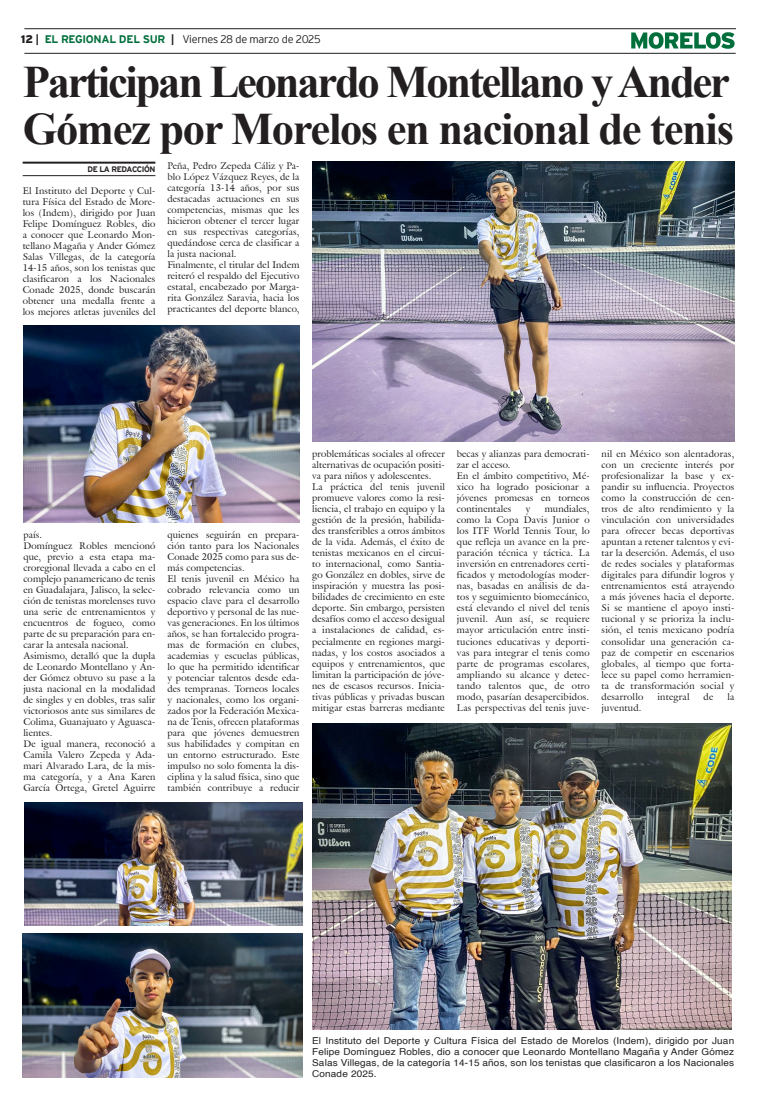
<style>
.page{position:relative;width:757px;height:1106px;background:#fff}
.page>*{position:absolute;margin:0;border:0;box-sizing:border-box;transform-origin:0 0}
.Cabeza_01{font:700 45px/47px "Times New Roman";letter-spacing:-.05em;color:#231f20}
.t1{font:300 11px "Interstate";letter-spacing:-.03em;color:#231f20}
.t2{font:9.5px/11px "Galliard IT Cby BT";letter-spacing:.015em;color:#231f20;text-align:justify}
.Pie_de_foto{font:9.5px/11px "Helvetica";letter-spacing:.015em;color:#231f20;text-align:justify;scale:1.05 1}
.t3{font:700 8px "Interstate";letter-spacing:-.05em;color:#231f20}
.s1{font-weight:900}
.s2{font-weight:700}
.s3{font-weight:700;color:#006f3c}
</style>
<div class="page">
<hr style="left:24px;top:28px;width:712px;height:1px;background:#231f20">
<hr style="left:24px;top:53px;width:712px;height:1px;background:#231f20">
<svg style="left:631px;top:32px;width:103px;height:17px"></svg>
<hr style="left:23px;top:162px;width:132px;height:2px;background:#231f20">
<hr style="left:23px;top:175px;width:132px;height:1px;background:#231f20">
<img style="left:312px;top:161px;width:422px;height:280px">
<img style="left:23px;top:326px;width:276px;height:196px">
<img style="left:312px;top:723px;width:419px;height:307px">
<img style="left:23px;top:933px;width:280px;height:144px">
<img style="left:24px;top:802px;width:279px;height:124px">
<p class="t1" style="left:21px;top:33px;width:301px"><span class="s1">12</span> <span class="s2">|</span> <span class="s3">EL REGIONAL DEL SUR</span> <span class="s2">|</span> Viernes 28 de marzo de 2025</p>
<p class="Cabeza_01" style="left:23px;top:57px;width:713px">Participan Leonardo Montellano y Ander<br>Gómez por Morelos en nacional de tenis</p>
<p class="t3" style="left:87px;top:165px;width:69px">DE LA REDACCIÓN</p>
<p class="t2" style="left:167px;top:160px;width:134px">Peña, Pedro Zepeda Cáliz y Pa&shy;blo López Vázquez Reyes, de la categoría 13-14 años, por sus destacadas actuaciones en sus competencias, mismas que les hicieron obtener el tercer lugar en sus respectivas categorías, quedándose cerca de clasificar a la justa nacional.</p>
<p class="t2" style="left:167px;top:259px;width:134px">Finalmente, el titular del Indem reiteró el respaldo del Ejecutivo estatal, encabezado por Marga&shy;rita González Saravia, hacia los practicantes del deporte blanco,</p>
<p class="t2" style="left:23px;top:185px;width:134px">El Instituto del Deporte y Cul&shy;tura Física del Estado de More&shy;los (Indem), dirigido por Juan Felipe Domínguez Robles, dio a conocer que Leonardo Mon&shy;tellano Magaña y Ander Gómez Salas Villegas, de la categoría 14-15 años, son los tenistas que clasificaron a los Nacionales Conade 2025, donde buscarán obtener una medalla frente a los mejores atletas juveniles del</p>
<p class="t2" style="left:23px;top:529px;width:20px">país.</p>
<p class="t2" style="left:23px;top:540px;width:134px">Domínguez Robles mencionó que, previo a esta etapa ma&shy;croregional llevada a cabo en el complejo panamericano de tenis en Guadalajara, Jalisco, la selec&shy;ción de tenistas morelenses tuvo una serie de entrenamientos y encuentros de fogueo, como parte de su preparación para en&shy;carar la antesala nacional.</p>
<p class="t2" style="left:23px;top:650px;width:134px">Asimismo, detalló que la dupla de Leonardo Montellano y An&shy;der Gómez obtuvo su pase a la justa nacional en la modalidad de singles y en dobles, tras salir victoriosos ante sus similares de Colima, Guanajuato y Aguasca&shy;lientes.</p>
<p class="t2" style="left:23px;top:738px;width:134px">De igual manera, reconoció a Camila Valero Zepeda y Ada&shy;mari Alvarado Lara, de la mis&shy;ma categoría, y a Ana Karen García Ortega, Gretel Aguirre</p>
<p class="t2" style="left:167px;top:529px;width:134px">quienes seguirán en prepara&shy;ción tanto para los Nacionales Conade 2025 como para sus de&shy;más competencias.</p>
<p class="t2" style="left:167px;top:573px;width:134px">El tenis juvenil en México ha cobrado relevancia como un espacio clave para el desarrollo deportivo y personal de las nue&shy;vas generaciones. En los últimos años, se han fortalecido progra&shy;mas de formación en clubes, academias y escuelas públicas, lo que ha permitido identificar y potenciar talentos desde eda&shy;des tempranas. Torneos locales y nacionales, como los organi&shy;zados por la Federación Mexica&shy;na de Tenis, ofrecen plataformas para que jóvenes demuestren sus habilidades y compitan en un entorno estructurado. Este impulso no solo fomenta la dis&shy;ciplina y la salud física, sino que también contribuye a reducir</p>
<p class="t2" style="left:312px;top:448px;width:134px">problemáticas sociales al ofrecer alternativas de ocupación positi&shy;va para niños y adolescentes.</p>
<p class="t2" style="left:312px;top:481px;width:134px">La práctica del tenis juvenil promueve valores como la resi&shy;liencia, el trabajo en equipo y la gestión de la presión, habilida&shy;des transferibles a otros ámbitos de la vida. Además, el éxito de tenistas mexicanos en el circui&shy;to internacional, como Santia&shy;go González en dobles, sirve de inspiración y muestra las posi&shy;bilidades de crecimiento en este deporte. Sin embargo, persisten desafíos como el acceso desigual a instalaciones de calidad, es&shy;pecialmente en regiones margi&shy;nadas, y los costos asociados a equipos y entrenamientos, que limitan la participación de jóve&shy;nes de escasos recursos. Inicia&shy;tivas públicas y privadas buscan mitigar estas barreras mediante</p>
<p class="t2" style="left:457px;top:448px;width:134px">becas y alianzas para democrati&shy;zar el acceso.</p>
<p class="t2" style="left:457px;top:470px;width:134px">En el ámbito competitivo, Mé&shy;xico ha logrado posicionar a jóvenes promesas en torneos continentales</p>
<p class="t2" style="left:457px;top:503px;width:134px;text-indent:88px">mundiales, como la Copa Davis Junior o los ITF World Tennis Tour, lo que refleja un avance en la pre&shy;paración técnica y táctica. La inversión en entrenadores certi&shy;ficados y metodologías moder&shy;nas, basadas en análisis de da&shy;tos y seguimiento biomecánico, está elevando el nivel del tenis juvenil. Aun así, se requiere mayor articulación entre insti&shy;tuciones educativas y deporti&shy;vas para integrar el tenis como parte de programas escolares, ampliando su alcance y detec&shy;tando talentos que, de otro modo, pasarían desapercibidos.</p>
<p class="t2" style="left:457px;top:701px;width:134px">Las perspectivas del tenis juve-</p>
<p class="t2" style="left:526px;top:503px;width:6px">y</p>
<p class="t2" style="left:601px;top:448px;width:134px">nil en México son alentadoras, con un creciente interés por profesionalizar la base y ex&shy;pandir su influencia. Proyectos como la construcción de cen&shy;tros de alto rendimiento y la vinculación con universidades para ofrecer becas deportivas apuntan a retener talentos y evi&shy;tar la deserción. Además, el uso de redes sociales y plataformas digitales para difundir logros y entrenamientos está atrayendo a más jóvenes hacia el deporte.<br>Si se mantiene el apoyo insti&shy;tucional y se prioriza la inclu&shy;sión, el tenis mexicano podría consolidar una generación ca&shy;paz de competir en escenarios globales, al tiempo que forta&shy;lece su papel como herramien&shy;ta de transformación social y desarrollo</p>
<p class="t2" style="left:657px;top:690px;width:34px">integral</p>
<p class="t2" style="left:704px;top:690px;width:11px">de</p>
<p class="t2" style="left:727px;top:690px;width:8px">la</p>
<p class="t2" style="left:601px;top:701px;width:41px">juventud.</p>
<p class="Pie_de_foto" style="left:312px;top:1035px;width:403px">El Instituto del Deporte y Cultura Física del Estado de Morelos (Indem), dirigido por Juan Felipe Domínguez Robles, dio a conocer que Leonardo Montellano Magaña y Ander Gómez Salas Villegas, de la categoría 14-15 años, son los tenistas que clasificaron a los Nacionales Conade 2025.</p>
</div>
